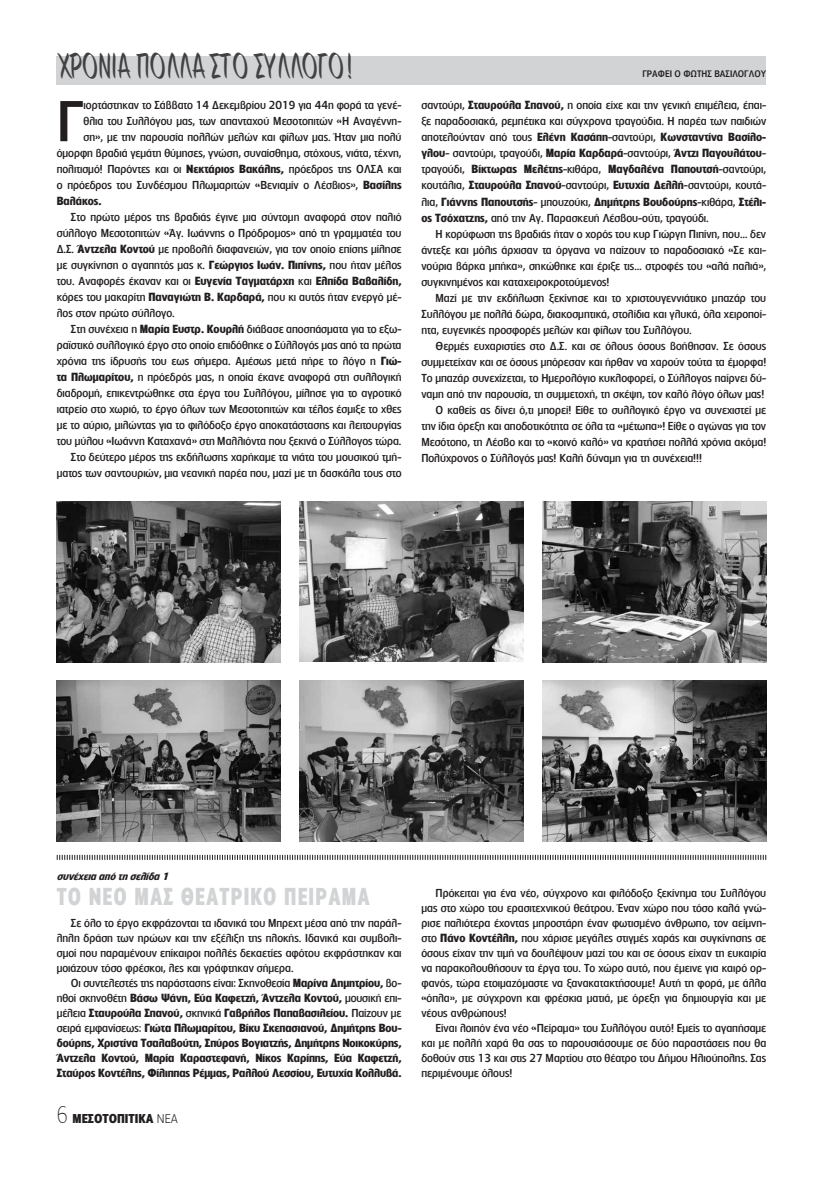
<style>
.page{position:relative;width:823px;height:1191px;background:#fff}
.page>*{position:absolute;margin:0;border:0;box-sizing:border-box;transform-origin:0 0}
.t1{font:500 54.2px "PF Lounge";color:#231f20}
.t2{font:italic 40.6px "Sign Painter House Script";color:#414042;scale:.71 1}
.t3{font:700 22.8px "PF Lounge";letter-spacing:.06em;color:#d1d3d4;scale:.83 1}
.t4{font:700 12px "PF Lounge";color:#231f20}
.t5{font:500 11px/16px "PF Lounge";color:#231f20;text-align:justify}
.t6{font:700 11px/15px "PF Lounge";letter-spacing:-.005em;color:#231f20;text-align:justify}
.t7{font:italic 700 10px "PF Lounge";color:#231f20}
.t8{font:500 9px "PF Lounge";color:#231f20}
.s1{font-weight:700}
.s2{font-weight:500}
.s3{font-weight:100;font-size:22.5px}
.s4{font-weight:300}
</style>
<div class="page">
<div style="left:57px;top:57px;width:708px;height:28px;background:#d1d3d4"></div>
<img style="left:57px;top:501px;width:223px;height:161px">
<img style="left:57px;top:680px;width:223px;height:161px">
<img style="left:299px;top:501px;width:224px;height:161px">
<img style="left:299px;top:680px;width:224px;height:161px">
<img style="left:542px;top:501px;width:223px;height:161px">
<img style="left:542px;top:680px;width:223px;height:161px">
<svg style="left:56px;top:854px;width:710px;height:6px"></svg>
<h2 class="t2" style="left:62px;top:41px;width:47px">Χρ ό ν ι α</h2>
<h2 class="t2" style="left:139px;top:41px;width:336px">πολλά στο Σύλλογο!</h2>
<h1 class="t1" style="left:57px;top:91px;width:28px">Γ</h1>
<p class="t5" style="left:84px;top:97px;width:319px">ιορτάστηκαν το Σάββατο 14 Δεκεμβρίου 2019 για 44η φορά τα γενέ-</p>
<p class="t5" style="left:84px;top:113px;width:319px">θλια του Συλλόγου μας, των απανταχού Μεσοτοπιτών «Η Αναγέννη-</p>
<p class="t5" style="left:84px;top:129px;width:319px">ση», με την παρουσία πολλών μελών και φίλων μας. Ήταν μια πολύ</p>
<p class="t5" style="left:57px;top:145px;width:346px">όμορφη βραδιά γεμάτη θύμησες, γνώση, συναίσθημα, στόχους, νιάτα, τέχνη,</p>
<p class="t5" style="left:57px;top:161px;width:346px">πολιτισμό! Παρόντες και οι <span class="s1">Νεκτάριος Βακάλης,</span> πρόεδρος της ΟΛΣΑ και</p>
<p class="t5" style="left:57px;top:177px;width:346px">ο πρόεδρος του Συνδέσμου Πλωμαριτών «Βενιαμίν ο Λέσβιος», <span class="s1">Βασίλης</span></p>
<p class="t6" style="left:57px;top:194px;width:46px">Βαλάκος.</p>
<p class="t5" style="left:57px;top:209px;width:346px;text-indent:14px">Στο πρώτο μέρος της βραδιάς έγινε μια σύντομη αναφορά στον παλιό σύλλογο Μεσοτοπιτών «Άγ. Ιωάννης ο Πρόδρομος» από τη γραμματέα του Δ.Σ. <span class="s1">Άντζελα Κοντού</span> με προβολή διαφανειών, για τον οποίο επίσης μίλησε με συγκίνηση ο αγαπητός μας κ. <span class="s1">Γεώργιος Ιωάν. Πιπίνης,</span> που ήταν μέλος του. Αναφορές έκαναν και οι <span class="s1">Ευγενία Ταγματάρχη</span> και <span class="s1">Ελπίδα Βαβαλίδη, </span>κόρες του μακαρίτη <span class="s1">Παναγιώτη Β. Καρδαρά,</span> που κι αυτός ήταν ενεργό μέ&shy;λος στον πρώτο σύλλογο.</p>
<p class="t5" style="left:57px;top:321px;width:346px;text-align:right">Στη συνέχεια η <span class="s1">Μαρία Ευστρ. Κουρλή</span> διάβασε αποσπάσματα για το εξω&shy;ραϊστικό συλλογικό έργο στο οποίο επιδόθηκε ο Σύλλογός μας από τα πρώτα χρόνια της ίδρυσής του εως σήμερα. Αμέσως μετά πήρε το λόγο η <span class="s1">Γιώ&shy;τα Πλωμαρίτου,</span> η πρόεδρός μας, η οποία έκανε αναφορά στη συλλογική διαδρομή, επικεντρώθηκε στα έργα του Συλλόγου, μίλησε για το αγροτικό ιατρείο στο χωριό, το έργο όλων των Μεσοτοπιτών και τέλος έσμιξε το χθες με το αύριο, μιλώντας για το φιλόδοξο έργο αποκατάστασης και λειτουργίας του μύλου «Ιωάννη Καταχανά» στη Μαλλιόντα που ξεκινά ο Σύλλογος τώρα.<br>Στο δεύτερο μέρος της εκδήλωσης χαρήκαμε τα νιάτα του μουσικού τμή&shy;ματος των σαντουριών, μια νεανική παρέα που, μαζί με τη δασκάλα τους στο</p>
<p class="t8" style="left:642px;top:69px;width:48px">Γράφει Ο Φώτης</p>
<p class="t8" style="left:714px;top:69px;width:47px">Βασίλογλου</p>
<p class="t5" style="left:421px;top:97px;width:346px">σαντούρι, <span class="s1">Σταυρούλα Σπανού,</span> η οποία είχε και την γενική επιμέλεια, έπαι&shy;ξε παραδοσιακά, ρεμπέτικα και σύγχρονα τραγούδια. Η παρέα των παιδιών αποτελούνταν από τους <span class="s1">Ελένη Κασάπη</span>-σαντούρι, <span class="s1">Κωνσταντίνα Βασίλο&shy;γλου</span>- σαντούρι, τραγούδι, <span class="s1">Μαρία Καρδαρά</span>-σαντούρι, <span class="s1">Άντζι Παγουλάτου&shy;</span>τραγούδι, <span class="s1">Βίκτωρας Μελέτης</span>-κιθάρα, <span class="s1">Μαγδαλένα Παπουτσή</span>-σαντούρι, κουτάλια, <span class="s1">Σταυρούλα Σπανού</span>-σαντούρι, <span class="s1">Ευτυχία Δελλή</span>-σαντούρι, κουτά&shy;λια, <span class="s1">Γιάννης Παπουτσής</span>- μπουζούκι, <span class="s1">Δημήτρης Βουδούρης</span>-κιθάρα, <span class="s1">Στέλι&shy;ος Τσόχατζης,</span> από την Αγ. Παρασκευή Λέσβου-ούτι, τραγούδι.</p>
<p class="t5" style="left:421px;top:225px;width:346px;text-indent:14px">Η κορύφωση της βραδιάς ήταν ο χορός του κυρ Γιώργη Πιπίνη, που… δεν άντεξε και μόλις άρχισαν τα όργανα να παίζουν το παραδοσιακό «Σε και&shy;νούρια βάρκα μπήκα», σηκώθηκε και έριξε τις… στροφές του «αλά παλιά», συγκινημένος και καταχειροκροτούμενος!</p>
<p class="t5" style="left:421px;top:289px;width:346px;text-indent:14px">Μαζί με την εκδήλωση ξεκίνησε και το χριστουγεννιάτικο μπαζάρ του Συλλόγου με πολλά δώρα, διακοσμητικά, στολίδια και γλυκά, όλα χειροποί&shy;ητα, ευγενικές προσφορές μελών και φίλων του Συλλόγου.</p>
<p class="t5" style="left:435px;top:337px;width:332px">Θερμές ευχαριστίες στο Δ.Σ. και σε όλους όσους βοήθησαν. Σε όσους</p>
<p class="t5" style="left:421px;top:353px;width:346px">συμμετείχαν και σε όσους μπόρεσαν και ήρθαν να χαρούν τούτα τα έμορφα!</p>
<p class="t5" style="left:421px;top:369px;width:346px">Το μπαζάρ συνεχίζεται, το Ημερολόγιο κυκλοφορεί, ο Σύλλογος παίρνει δύ-</p>
<p class="t5" style="left:421px;top:385px;width:344px">ναμη από την παρουσία, τη συμμετοχή, τη σκέψη, τον καλό λόγο όλων μας!</p>
<p class="t5" style="left:435px;top:401px;width:332px">Ο καθείς ας δίνει ό,τι μπορεί! Είθε το συλλογικό έργο να συνεχιστεί με</p>
<p class="t5" style="left:421px;top:417px;width:346px">την ίδια όρεξη και αποδοτικότητα σε όλα τα «μέτωπα»! Είθε ο αγώνας για τον</p>
<p class="t5" style="left:421px;top:433px;width:346px">Μεσότοπο, τη Λέσβο και το «κοινό καλό» να κρατήσει πολλά χρόνια ακόμα!</p>
<p class="t5" style="left:421px;top:449px;width:282px">Πολύχρονος ο Σύλλογός μας! Καλή δύναμη για τη συνέχεια!!!</p>
<p class="t7" style="left:57px;top:871px;width:116px">συνέχειααπότησελίδα1</p>
<h3 class="t3" style="left:57px;top:883px;width:110px">Το νέο μας</h3>
<h3 class="t3" style="left:181px;top:883px;width:90px">θεατρικό</h3>
<h3 class="t3" style="left:284px;top:883px;width:71px">πείραμα</h3>
<p class="t5" style="left:421px;top:885px;width:346px;line-height:15px;text-indent:14px">Πρόκειται για ένα νέο, σύγχρονο και φιλόδοξο ξεκίνημα του Συλλόγου μας στο χώρο του ερασιτεχνικού θεάτρου. Έναν χώρο που τόσο καλά γνώ&shy;ρισε παλιότερα έχοντας μπροστάρη έναν φωτισμένο άνθρωπο, τον αείμνη&shy;στο <span class="s1">Πάνο Κοντέλλη,</span> που χάρισε μεγάλες στιγμές χαράς και συγκίνησης σε όσους είχαν την τιμή να δουλέψουν μαζί του και σε όσους είχαν τη ευκαιρία να παρακολουθήσουν τα έργα του. Το χώρο αυτό, που έμεινε για καιρό ορ&shy;φανός, τώρα ετοιμαζόμαστε να ξανακατακτήσουμε! Αυτή τη φορά, με άλλα «όπλα», με σύγχρονη και φρέσκια ματιά, με όρεξη για δημιουργία και με νέους ανθρώπους!</p>
<p class="t5" style="left:421px;top:1020px;width:346px;line-height:15px;text-indent:14px">Είναι λοιπόν ένα νέο «Πείραμα» του Συλλόγου αυτό! Εμείς το αγαπήσαμε και με πολλή χαρά θα σας το παρουσιάσουμε σε δύο παραστάσεις που θα δοθούν στις 13 και στις 27 Μαρτίου στο θέατρο του Δήμου Ηλιούπολης. Σας περιμένουμε όλους!</p>
<p class="t5" style="left:57px;top:915px;width:346px;line-height:15px;text-indent:14px">Σε όλο το έργο εκφράζονται τα ιδανικά του Μπρεχτ μέσα από την παράλ&shy;ληλη δράση των ηρώων και την εξέλιξη της πλοκής. Ιδανικά και συμβολι&shy;σμοί που παραμένουν επίκαιροι πολλές δεκαετίες αφότου εκφράστηκαν και μοιάζουν τόσο φρέσκοι, λες και γράφτηκαν σήμερα.</p>
<p class="t6" style="left:57px;top:975px;width:346px;text-indent:14px"><span class="s2">Οι συντελεστές της παράστασης είναι: Σκηνοθεσία</span> Μαρίνα Δημητρίου, <span class="s2">βο&shy;ηθοί σκηνοθέτη</span> Βάσω Ψάνη, Εύα Καφετζή, Άντζελα Κοντού, <span class="s2">μουσική επι&shy;μέλεια</span> Σταυρούλα Σπανού, <span class="s2">σκηνικά</span> Γαβρήλος Παπαβασιλείου. <span class="s2">Παίζουν με σειρά εμφανίσεως:</span> Γιώτα Πλωμαρίτου, Βίκυ Σκεπασιανού, Δημήτρης Βου&shy;δούρης, Χριστίνα Τσαλαβούτη, Σπύρος Βογιατζής, Δημήτρης Νοικοκύρης, Άντζελα Κοντού, Μαρία Καραστεφανή, Νίκος Καρίπης, Εύα Καφετζή, Σταύρος Κοντέλης, Φίλιππας Ρέμμας, Ραλλού Λεσσίου, Ευτυχία Κολλυβά.</p>
<p class="t4" style="left:57px;top:1111px;width:123px"><span class="s3">6</span> ΜΕΣΟΤΟΠΙΤΙΚΑ <span class="s4">ΝΕΑ</span></p>
</div>
